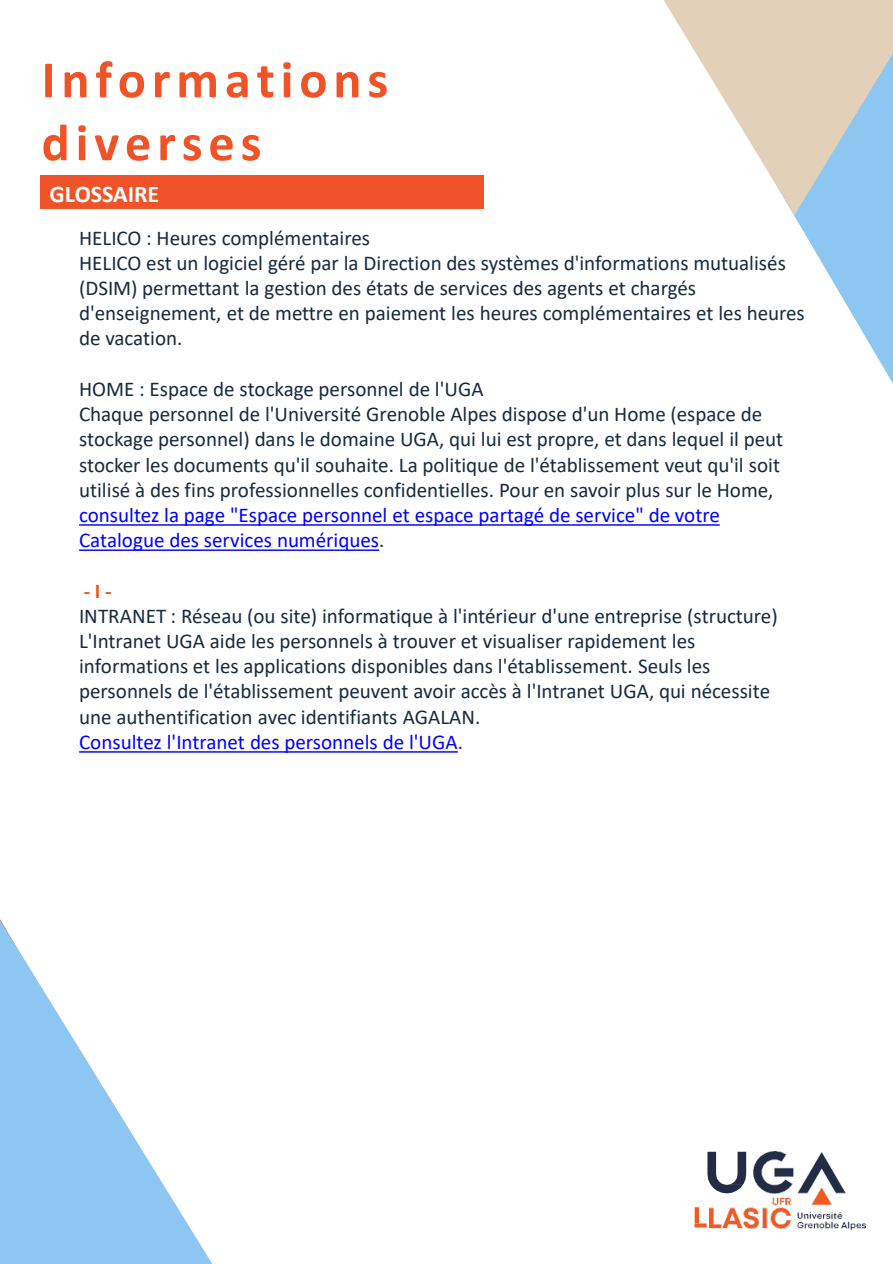
<style>
.page{position:relative;width:893px;height:1264px;background:#fff}
.page>*{position:absolute;margin:0;border:0;box-sizing:border-box;transform-origin:0 0}
.t1{font:700 52.5px/63px "Calibri";letter-spacing:.11em;color:#f05327}
.t2{font:700 24px "Calibri";color:#fff}
.t3{font:21px/25.2px "Calibri";color:#162a40}
.s1{color:#00f}
.s2{font-weight:700;color:#f05326}
</style>
<div class="page">
<svg style="left:707px;top:1151px;width:2px;height:30px"></svg>
<img style="left:709px;top:1151px;width:156px;height:77px">
<div style="left:694px;top:1206px;width:5px;height:17px;background:#f15a22"></div>
<svg style="left:694px;top:1223px;width:12px;height:4px"></svg>
<div style="left:40px;top:175px;width:443px;height:33px;background:#f0532a"></div>
<svg style="left:79px;top:524px;width:640px;height:1px"></svg>
<svg style="left:79px;top:549px;width:300px;height:1px"></svg>
<svg style="left:79px;top:751px;width:379px;height:1px"></svg>
<svg style="left:794px;top:215px;width:98px;height:167px"></svg>
<svg style="left:663px;top:0;width:229px;height:215px;fill:#e2d1b8"></svg>
<svg style="left:0;top:919px;width:212px;height:344px"></svg>
<h2 class="t1" style="left:42px;top:47px;width:348px">Informations diverses</h2>
<p class="t2" style="left:50px;top:177px;width:111px">GLOSSAIRE</p>
<p class="t3" style="left:79px;top:224px;width:727px">HELICO : Heures complémentaires<br>HELICO est un logiciel géré par la Direction des systèmes d'informations mutualisés (DSIM) permettant la gestion des états de services des agents et chargés d'enseignement, et de mettre en paiement les heures complémentaires et les heures de vacation.</p>
<p class="t3" style="left:79px;top:375px;width:406px">HOME : Espace de stockage personnel de l'UGA</p>
<p class="t3" style="left:79px;top:401px;width:705px">Chaque personnel de l'Université Grenoble Alpes dispose d'un Home (espace de stockage personnel) dans le domaine UGA, qui lui est propre, et dans lequel il peut stocker les documents qu'il souhaite. La politique de l'établissement veut qu'il soit utilisé à des fins professionnelles confidentielles. Pour en savoir plus sur le Home, <span class="s1">consultez la page "Espace personnel et espace partagé de service" de votre Catalogue des services numériques</span>.</p>
<p class="t3" style="left:79px;top:577px;width:700px"><span class="s2">-I -<br></span>INTRANET : Réseau (ou site) informatique à l'intérieur d'une entreprise (structure)<br>L'Intranet UGA aide les personnels à trouver et visualiser rapidement les informations et les applications disponibles dans l'établissement. Seuls les personnels de l'établissement peuvent avoir accès à l'Intranet UGA, qui nécessite une authentification avec identifiants AGALAN.<br><span class="s1">Consultez l'Intranet des personnels de l'UGA</span>.</p>
</div>
